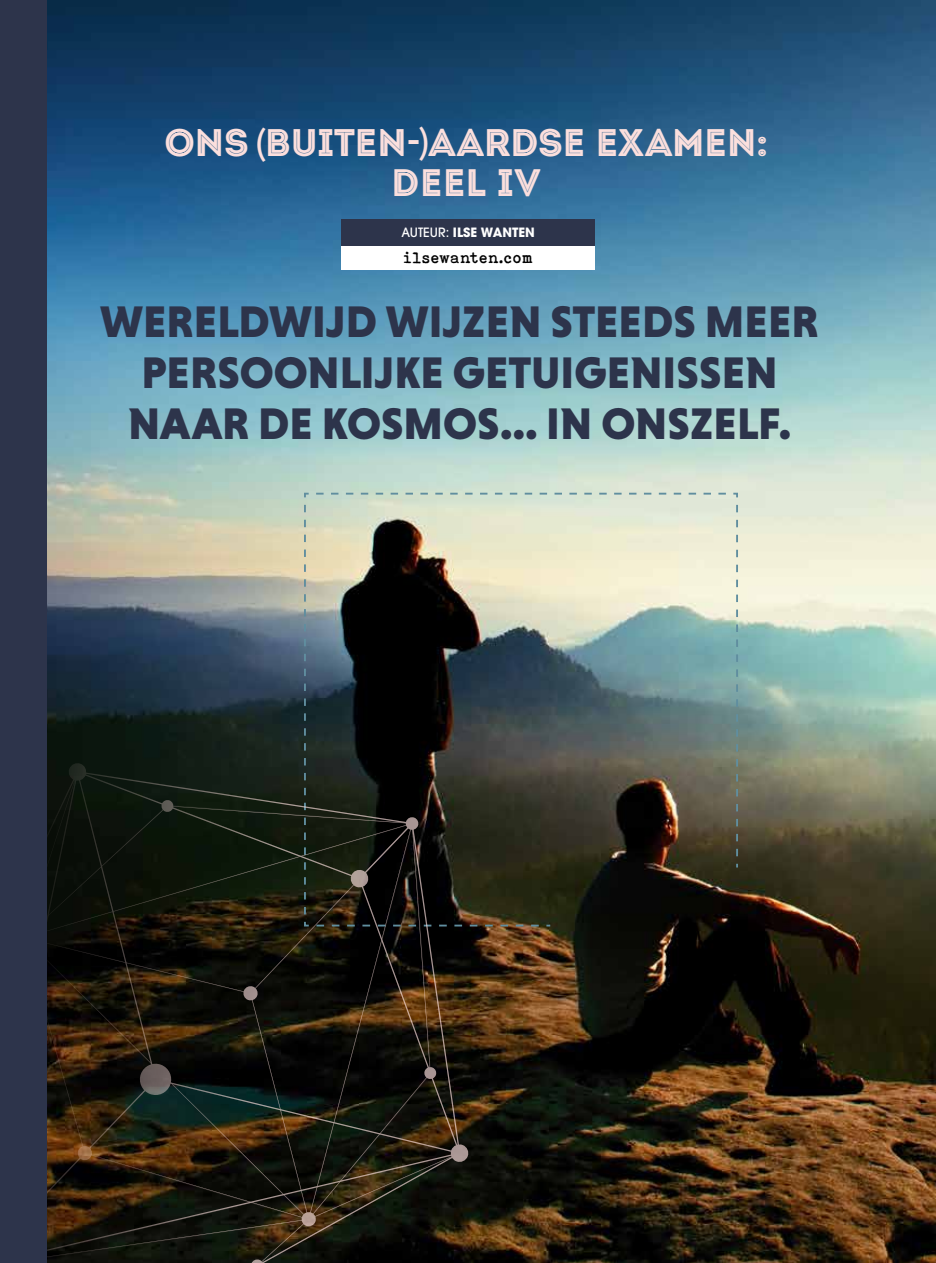
<style>
.page{position:relative;width:936px;height:1263px;background:#fff}
.page>*{position:absolute;margin:0;border:0;box-sizing:border-box;transform-origin:0 0}
.t1{font:900 45px/51px "Niveau Grotesk";color:#2d344b;text-align:center}
.t2{font:38.4px "Intro Inline";letter-spacing:-.015em;color:#fbdfdd}
.t3{font:38.25px "Intro Inline";color:#fbdfdd}
.t4{font:15.75px "Bohemian Typewriter";color:#000}
.t5{font:700 12.75px "ITC Avant Garde Pro";color:#fff}
.s1{font-family:"Niveau Grotesk";font-weight:500}
.s2{font-weight:500}
</style>
<div class="page">
<img style="left:47px;top:0;width:888px;height:1263px">
<div style="left:341px;top:245px;width:254px;height:25px;background:#fff"></div>
<div style="left:341px;top:219px;width:254px;height:26px;background:#2d344b"></div>
<svg style="left:303px;top:492px;width:436px;height:435px;background:#7d8479"></svg>
<img style="left:47px;top:505px;width:495px;height:758px">
<div style="left:0;top:0;width:47px;height:1263px;background:#2d344b"></div>
<p class="t2" style="left:164px;top:120px;width:605px">ONS <span class="s1">(</span>BUITEN<span class="s1">-)</span>AARDSE EXAMEN:</p>
<p class="t3" style="left:391px;top:160px;width:151px">DEEL IV</p>
<p class="t5" style="left:401px;top:224px;width:135px"><span class="s2">AUTEUR:</span> ILSE WANTEN</p>
<p class="t4" style="left:403px;top:249px;width:131px">ilsewanten.com</p>
<p class="t1" style="left:100px;top:295px;width:720px">WERELDWIJD WIJZEN STEEDS MEER<br>PERSOONLIJKE GETUIGENISSEN<br>NAAR DE KOSMOS… IN ONSZELF.</p>
</div>
